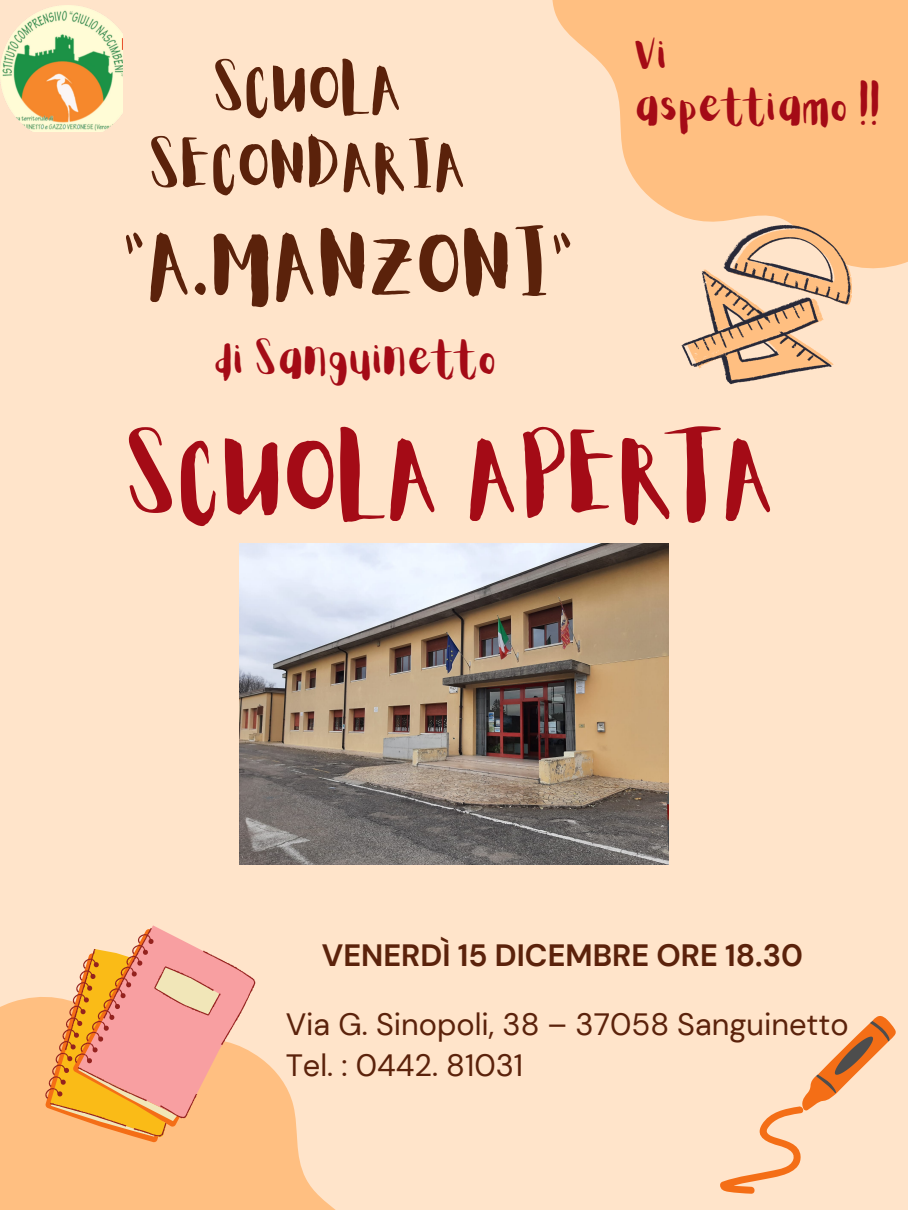
<style>
.page{position:relative;width:908px;height:1210px;background:#fff}
.page>*{position:absolute;margin:0;border:0;box-sizing:border-box;transform-origin:0 0}
.t1{font:91.77px "Aloja Extended";color:#a40b16}
.t2{font:77.14px "Aloja Extended";color:#5b220b}
.t3{font:55.16px/77.1px "Aloja Extended";color:#5b220b;text-align:center}
.t4{font:38.5px "Aloja Extended";color:#a40b16}
.t5{font:37.1px "Aloja Extended";color:#a40b16}
.t6{font:30.8px "DM Sans";color:#5b220b}
.t7{font:700 30.8px "DM Sans";color:#5b220b}
</style>
<div class="page">
<div style="left:0;top:0;width:907px;height:1210px;background:#ffe4ca"></div>
<svg style="left:0;top:981px;width:336px;height:229px;fill:#ffbf81"></svg>
<svg style="left:552px;top:0;width:355px;height:300px;fill:#ffbf81"></svg>
<svg style="left:45px;top:925px;width:210px;height:217px"></svg>
<img style="left:0;top:6px;width:123px;height:125px">
<svg style="left:720px;top:1016px;width:176px;height:177px"></svg>
<svg style="left:681px;top:224px;width:169px;height:160px"></svg>
<img style="left:240px;top:543px;width:428px;height:321px">
<p class="t3" style="left:151px;top:54px;width:318px">SCUOLA<br>SECONDARIA</p>
<p class="t2" style="left:126px;top:230px;width:453px">“A.MANZONI”</p>
<p class="t4" style="left:215px;top:341px;width:284px">di Sanguinetto</p>
<p class="t5" style="left:635px;top:38px;width:34px">Vi</p>
<p class="t5" style="left:635px;top:90px;width:248px">aspettiamo !!</p>
<p class="t1" style="left:129px;top:436px;width:651px">SCUOLA APERTA</p>
<p class="t7" style="left:322px;top:935px;width:482px">VENERDÌ 15 DICEMBRE ORE 18.30</p>
<p class="t6" style="left:285px;top:1004px;width:564px">Via G. Sinopoli, 38 – 37058 Sanguinetto</p>
<p class="t6" style="left:285px;top:1045px;width:239px">Tel. : 0442. 81031</p>
</div>
